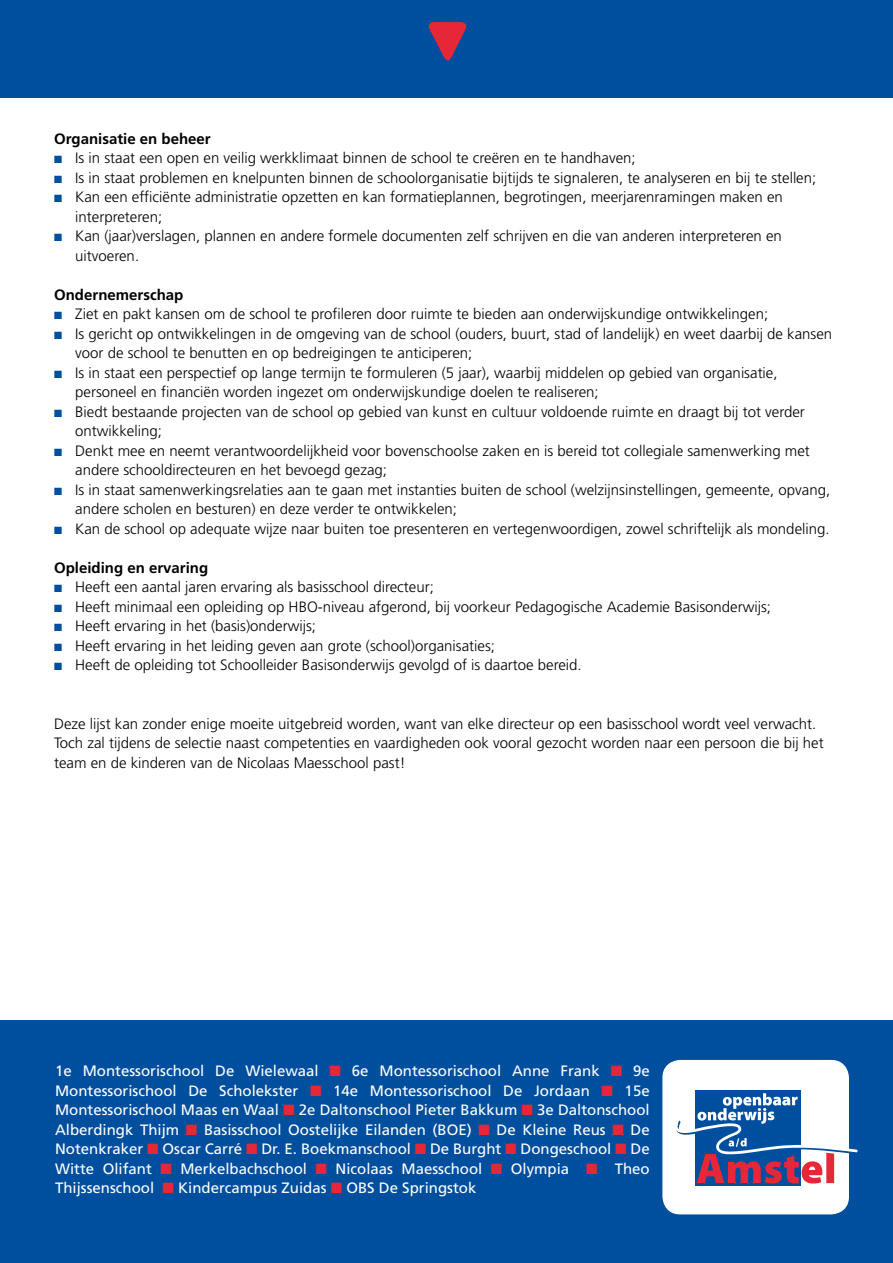
<style>
.page{position:relative;width:893px;height:1263px;background:#fff}
.page>*{position:absolute;margin:0;border:0;box-sizing:border-box;transform-origin:0 0}
.t1{font:300 15px/19.5px "Frutiger";color:#000}
.t2{font:15px/19.5px "Frutiger";color:#fff;text-align:justify}
.t3{font:700 15px "Frutiger";color:#000}
.s1{color:#004f9f}
.s2{color:#e62737}
</style>
<div class="page">
<div style="left:0;top:1020px;width:893px;height:243px;background:#004f9f"></div>
<div style="left:663px;top:1060px;width:185px;height:154px;background:#fff;border-radius:17px"></div>
<div style="left:662px;top:1060px;width:187px;height:154px;border:1px solid #fff;border-radius:17px"></div>
<svg style="left:695px;top:1091px;width:106px;height:95px"></svg>
<svg style="left:676px;top:1093px;width:182px;height:90px"></svg>
<div style="left:0;top:0;width:893px;height:98px;background:#004f9f"></div>
<svg style="left:428px;top:22px;width:39px;height:39px"></svg>
<p class="t3" style="left:54px;top:129px;width:158px">Organisatie en beheer</p>
<p class="t1" style="left:54px;top:148px;width:583px"><span class="s1">■</span> Is in staat een open en veilig werkklimaat binnen de school te creëren en te handhaven;</p>
<p class="t1" style="left:54px;top:168px;width:764px"><span class="s1">■</span> Is in staat problemen en knelpunten binnen de schoolorganisatie bijtijds te signaleren, te analyseren en bij te stellen;</p>
<p class="t1" style="left:75px;top:187px;width:709px;text-indent:-21px"><span class="s1">■</span> Kan een efficiënte administratie opzetten en kan formatieplannen, begrotingen, meerjarenramingen maken en interpreteren;</p>
<p class="t1" style="left:75px;top:226px;width:708px;text-indent:-21px"><span class="s1">■</span> Kan (jaar)verslagen, plannen en andere formele documenten zelf schrijven en die van anderen interpreteren en uitvoeren.</p>
<p class="t3" style="left:54px;top:285px;width:131px">Ondernemerschap</p>
<p class="t1" style="left:54px;top:304px;width:716px"><span class="s1">■</span> Ziet en pakt kansen om de school te profileren door ruimte te bieden aan onderwijskundige ontwikkelingen;</p>
<p class="t1" style="left:75px;top:324px;width:758px;text-indent:-21px"><span class="s1">■</span> Is gericht op ontwikkelingen in de omgeving van de school (ouders, buurt, stad of landelijk) en weet daarbij de kansen voor de school te benutten en op bedreigingen te anticiperen;</p>
<p class="t1" style="left:75px;top:363px;width:704px;text-indent:-21px"><span class="s1">■</span> Is in staat een perspectief op lange termijn te formuleren (5 jaar), waarbij middelen op gebied van organisatie, personeel en financiën worden ingezet om onderwijskundige doelen te realiseren;</p>
<p class="t1" style="left:75px;top:402px;width:731px;text-indent:-21px"><span class="s1">■</span> Biedt bestaande projecten van de school op gebied van kunst en cultuur voldoende ruimte en draagt bij tot verder ontwikkeling;</p>
<p class="t1" style="left:75px;top:441px;width:736px;text-indent:-21px"><span class="s1">■</span> Denkt mee en neemt verantwoordelijkheid voor bovenschoolse zaken en is bereid tot collegiale samenwerking met andere schooldirecteuren en het bevoegd gezag;</p>
<p class="t1" style="left:75px;top:480px;width:756px;text-indent:-21px"><span class="s1">■</span> Is in staat samenwerkingsrelaties aan te gaan met instanties buiten de school (welzijnsinstellingen, gemeente, opvang, andere scholen en besturen) en deze verder te ontwikkelen;</p>
<p class="t1" style="left:54px;top:519px;width:777px"><span class="s1">■</span> Kan de school op adequate wijze naar buiten toe presenteren en vertegenwoordigen, zowel schriftelijk als mondeling.</p>
<p class="t3" style="left:54px;top:558px;width:156px">Opleiding en ervaring</p>
<p class="t1" style="left:54px;top:577px;width:381px"><span class="s1">■</span> Heeft een aantal jaren ervaring als basisschool directeur;</p>
<p class="t1" style="left:54px;top:597px;width:718px"><span class="s1">■</span> Heeft minimaal een opleiding op HBO-niveau afgerond, bij voorkeur Pedagogische Academie Basisonderwijs;</p>
<p class="t1" style="left:54px;top:616px;width:264px"><span class="s1">■</span> Heeft ervaring in het (basis)onderwijs;</p>
<p class="t1" style="left:54px;top:636px;width:443px"><span class="s1">■</span> Heeft ervaring in het leiding geven aan grote (school)organisaties;</p>
<p class="t1" style="left:54px;top:655px;width:529px"><span class="s1">■</span> Heeft de opleiding tot Schoolleider Basisonderwijs gevolgd of is daartoe bereid.</p>
<p class="t1" style="left:54px;top:714px;width:771px">Deze lijst kan zonder enige moeite uitgebreid worden, want van elke directeur op een basisschool wordt veel verwacht.<br>Toch zal tijdens de selectie naast competenties en vaardigheden ook vooral gezocht worden naar een persoon die bij het team en de kinderen van de Nicolaas Maesschool past!</p>
<p class="t2" style="left:55px;top:1061px;width:596px">1e Montessorischool De Wielewaal <span class="s2">■</span> 6e Montessorischool Anne Frank <span class="s2">■</span> 9e Montessorischool De Scholekster <span class="s2">■</span> 14e Montessorischool De Jordaan <span class="s2">■</span> 15e Montessorischool Maas en Waal <span class="s2">■</span> 2e Daltonschool Pieter Bakkum <span class="s2">■</span> 3e Daltonschool Alberdingk Thijm <span class="s2">■</span> Basisschool Oostelijke Eilanden (BOE) <span class="s2">■</span> De Kleine Reus <span class="s2">■</span> De Notenkraker <span class="s2">■</span> Oscar Carré <span class="s2">■</span> Dr. E. Boekmanschool <span class="s2">■</span> De Burght <span class="s2">■</span> Dongeschool <span class="s2">■</span> De Witte Olifant <span class="s2">■</span> Merkelbachschool <span class="s2">■</span> Nicolaas Maesschool <span class="s2">■</span> Olympia <span class="s2">■</span> Theo Thijssenschool <span class="s2">■</span> Kindercampus Zuidas <span class="s2">■</span> OBS De Springstok</p>
</div>
